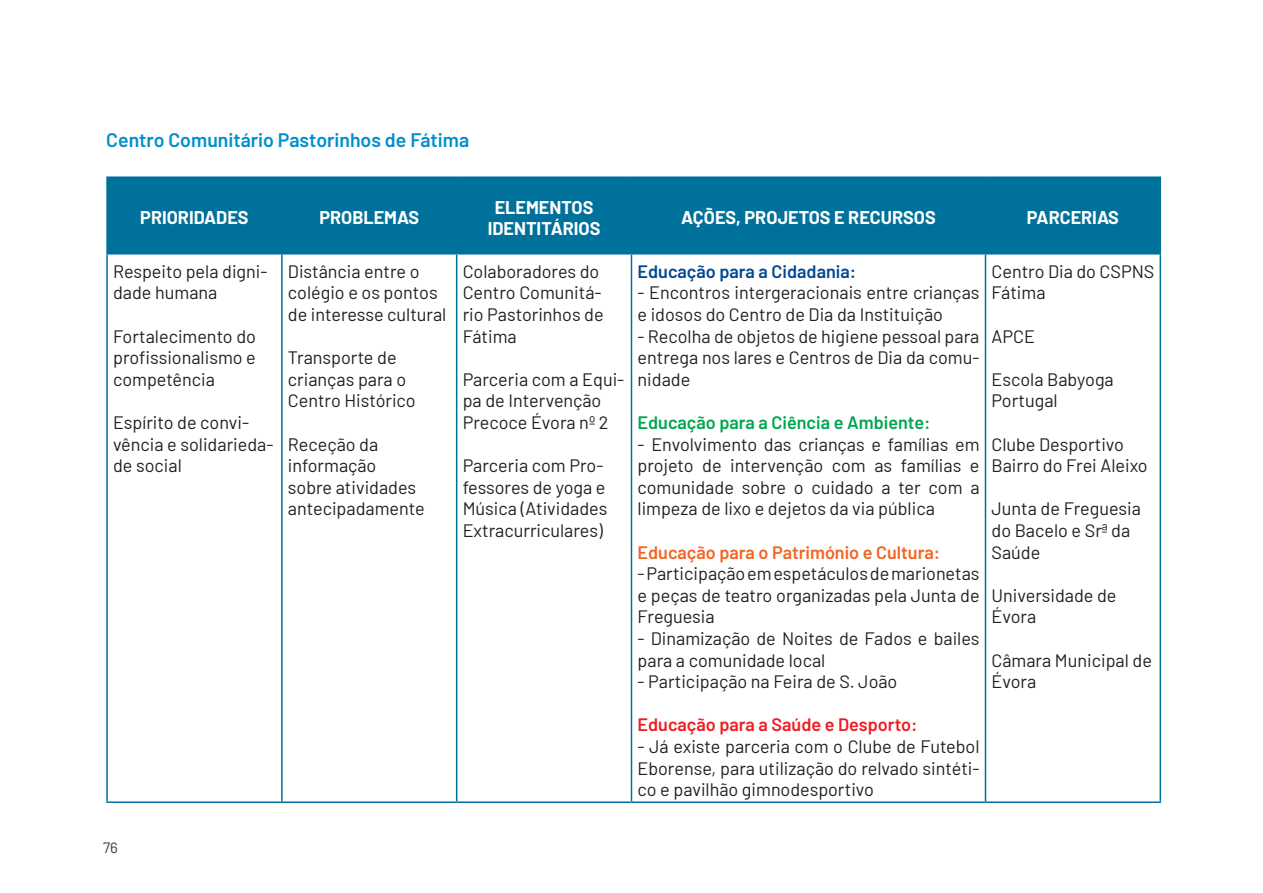
<style>
.page{position:relative;width:1263px;height:893px;background:#fff}
.page>*{position:absolute;margin:0;border:0;box-sizing:border-box;transform-origin:0 0}
.t1{font:600 19.5px "Barlow";color:#008ecc}
.t2{font:18px/21.6px "Barlow";color:#231f20}
.t3{font:700 18px/21.6px "Barlow";color:#fff;text-align:center}
.t4{font:600 18px "Barlow";color:#f36421}
.t5{font:600 18px "Barlow";color:#00a54f}
.t6{font:600 18px "Barlow";color:#ee1d23}
.t7{font:600 18px "Barlow";color:#014892}
.t8{font:15px "Barlow";color:#3e3e3f}
</style>
<div class="page">
<div style="left:108px;top:178px;width:1051px;height:75px;background:#00719b"></div>
<hr style="left:106px;top:176px;width:176px;height:2px;background:#00719b">
<hr style="left:106px;top:178px;width:2px;height:75px;background:#00719b">
<hr style="left:282px;top:176px;width:175px;height:2px;background:#00719b">
<hr style="left:281px;top:178px;width:2px;height:75px;background:#00719b">
<hr style="left:457px;top:176px;width:174px;height:2px;background:#00719b">
<hr style="left:456px;top:178px;width:1px;height:75px;background:#00719b">
<hr style="left:631px;top:176px;width:354px;height:2px;background:#00719b">
<hr style="left:631px;top:178px;width:1px;height:75px;background:#00719b">
<hr style="left:985px;top:176px;width:176px;height:2px;background:#00719b">
<hr style="left:985px;top:178px;width:1px;height:75px;background:#00719b">
<hr style="left:1159px;top:178px;width:2px;height:75px;background:#00719b">
<hr style="left:106px;top:253px;width:176px;height:1px;background:#00719b">
<hr style="left:106px;top:254px;width:2px;height:547px;background:#00719b">
<hr style="left:282px;top:253px;width:175px;height:1px;background:#00719b">
<hr style="left:281px;top:254px;width:2px;height:547px;background:#00719b">
<hr style="left:457px;top:253px;width:174px;height:1px;background:#00719b">
<hr style="left:456px;top:254px;width:1px;height:547px;background:#00719b">
<hr style="left:631px;top:253px;width:354px;height:1px;background:#00719b">
<hr style="left:631px;top:254px;width:1px;height:547px;background:#00719b">
<hr style="left:985px;top:253px;width:176px;height:1px;background:#00719b">
<hr style="left:985px;top:254px;width:1px;height:547px;background:#00719b">
<hr style="left:1159px;top:254px;width:2px;height:547px;background:#00719b">
<hr style="left:106px;top:801px;width:176px;height:2px;background:#00719b">
<hr style="left:282px;top:801px;width:175px;height:2px;background:#00719b">
<hr style="left:457px;top:801px;width:174px;height:2px;background:#00719b">
<hr style="left:631px;top:801px;width:354px;height:2px;background:#00719b">
<hr style="left:985px;top:801px;width:176px;height:2px;background:#00719b">
<p class="t1" style="left:106px;top:126px;width:364px">Centro Comunitário Pastorinhos de Fátima</p>
<p class="t3" style="left:140px;top:206px;width:110px">PRIORIDADES</p>
<p class="t3" style="left:319px;top:206px;width:101px">PROBLEMAS</p>
<p class="t3" style="left:488px;top:195px;width:114px">ELEMENTOS<br>IDENTITÁRIOS</p>
<p class="t3" style="left:681px;top:206px;width:256px">AÇÕES, PROJETOS E RECURSOS</p>
<p class="t3" style="left:1027px;top:206px;width:94px">PARCERIAS</p>
<p class="t2" style="left:113px;top:259px;width:156px">Respeito pela digni&shy;dade humana</p>
<p class="t2" style="left:113px;top:324px;width:144px;text-align:justify">Fortalecimento do profissionalismo e competência</p>
<p class="t2" style="left:113px;top:410px;width:162px">Espírito de convi&shy;vência e solidarieda&shy;de social</p>
<p class="t7" style="left:637px;top:258px;width:220px">Educação para a Cidadania:</p>
<p class="t2" style="left:637px;top:281px;width:343px">- Encontros intergeracionais entre crianças e idosos do Centro de Dia da Instituição</p>
<p class="t2" style="left:637px;top:324px;width:343px;text-align:justify">- Recolha de objetos de higiene pessoal para entrega nos lares e Centros de Dia da comu&shy;nidade</p>
<p class="t5" style="left:637px;top:409px;width:294px">Educação para a Ciência e Ambiente:</p>
<p class="t2" style="left:637px;top:432px;width:343px;text-align:justify">- Envolvimento das crianças e famílias em projeto de intervenção com as famílias e comunidade sobre o cuidado a ter com a limpeza de lixo e dejetos da via pública</p>
<p class="t4" style="left:637px;top:539px;width:304px">Educação para o Património e Cultura:</p>
<p class="t2" style="left:637px;top:561px;width:344px;text-align:justify">- Participação em espetáculos de marionetas e peças de teatro organizadas pela Junta de Freguesia</p>
<p class="t2" style="left:637px;top:626px;width:343px">- Dinamização de Noites de Fados e bailes para a comunidade local</p>
<p class="t2" style="left:637px;top:669px;width:261px">- Participação na Feira de S. João</p>
<p class="t6" style="left:637px;top:712px;width:282px">Educação para a Saúde e Desporto:</p>
<p class="t2" style="left:637px;top:734px;width:343px;text-align:justify">- Já existe parceria com o Clube de Futebol Eborense, para utilização do relvado sintéti&shy;co e pavilhão gimnodesportivo</p>
<p class="t2" style="left:288px;top:259px;width:160px">Distância entre o colégio e os pontos de interesse cultural</p>
<p class="t2" style="left:288px;top:345px;width:129px">Transporte de crianças para o<br>Centro Histórico</p>
<p class="t2" style="left:288px;top:432px;width:138px">Receção da informação sobre atividades antecipadamente</p>
<p class="t2" style="left:991px;top:259px;width:164px">Centro Dia do CSPNS<br>Fátima</p>
<p class="t2" style="left:991px;top:324px;width:45px">APCE</p>
<p class="t2" style="left:991px;top:367px;width:124px">Escola Babyoga<br>Portugal</p>
<p class="t2" style="left:991px;top:432px;width:158px">Clube Desportivo<br>Bairro do Frei Aleixo</p>
<p class="t2" style="left:991px;top:497px;width:151px">Junta de Freguesia do Bacelo e Srª da<br>Saúde</p>
<p class="t2" style="left:991px;top:583px;width:127px">Universidade de<br>Évora</p>
<p class="t2" style="left:991px;top:648px;width:162px">Câmara Municipal de<br>Évora</p>
<p class="t2" style="left:463px;top:259px;width:142px">Colaboradores do<br>Centro Comunitá&shy;rio Pastorinhos de<br>Fátima</p>
<p class="t2" style="left:463px;top:367px;width:163px">Parceria com a Equi&shy;pa de Intervenção<br>Precoce Évora nº 2</p>
<p class="t2" style="left:463px;top:453px;width:146px">Parceria com Pro&shy;fessores de yoga e<br>Música (Atividades<br>Extracurriculares)</p>
<p class="t8" style="left:103px;top:836px;width:16px">76</p>
</div>
